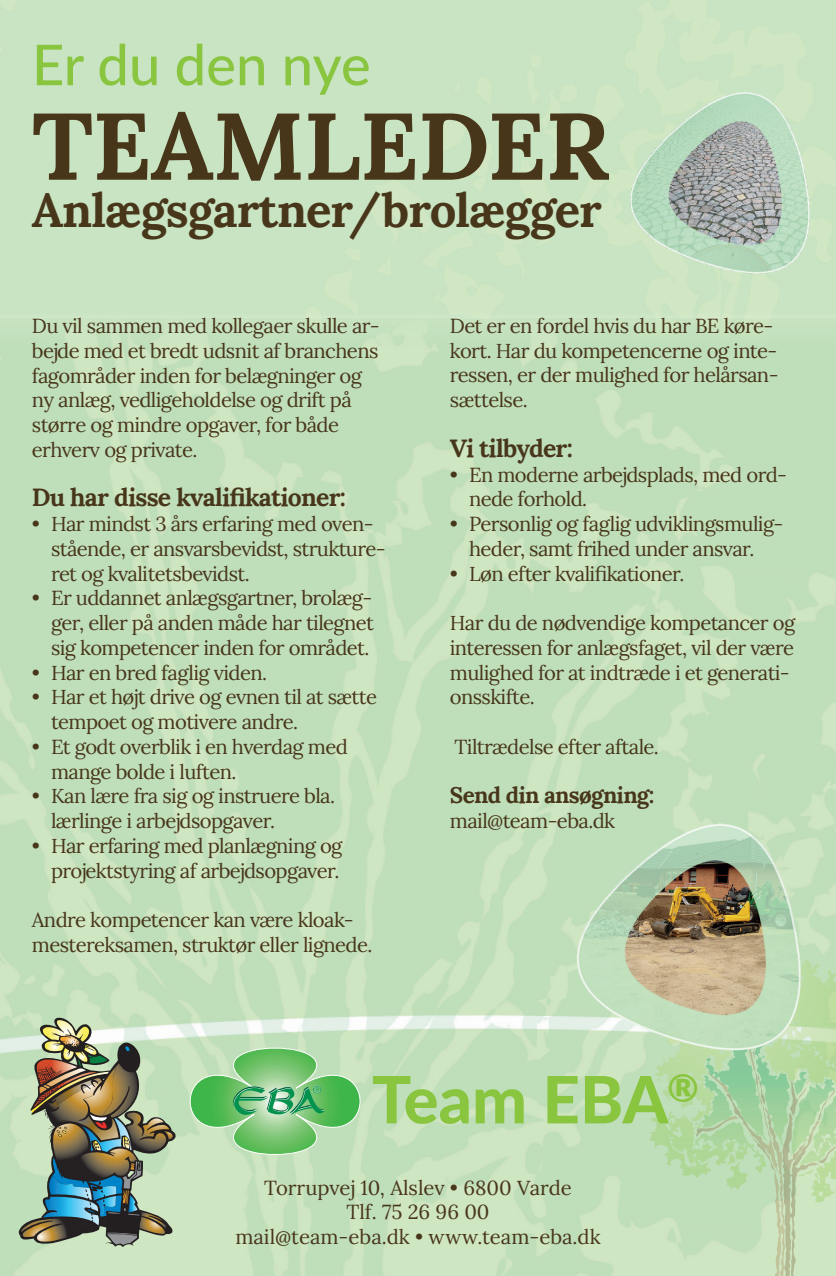
<style>
.page{position:relative;width:836px;height:1276px;background:#fff}
.page>*{position:absolute;margin:0;border:0;box-sizing:border-box;transform-origin:0 0}
.t1{font:700 94.5px "Lora";letter-spacing:-.01em;color:#48361b}
.t2{font:800 65.25px "Lato";color:#89c53f}
.t3{font:500 56.25px "Lato";letter-spacing:-.005em;color:#89c53f}
.t4{font:700 47.25px "Lora";letter-spacing:-.02em;color:#48361b}
.t5{font:700 24.75px "Lora";letter-spacing:-.03em;color:#48361b}
.t6{font:700 22.5px "Lora";letter-spacing:-.03em;color:#48361b}
.t7{font:20.25px/24.8px "Lora";letter-spacing:-.03em;color:#48361b}
.t8{font:20.25px/24.8px "Lora";color:#48361b;text-align:center}
</style>
<div class="page">
<svg style="left:648px;top:948px;width:188px;height:328px;background:#badaaf"></svg>
<svg style="left:19px;top:1017px;width:362px;height:230px;background:#a4bf9b"></svg>
<img style="left:607px;top:88px;width:226px;height:197px">
<img style="left:548px;top:819px;width:282px;height:246px">
<h3 class="t3" style="left:32px;top:24px;width:340px">Er du den nye</h3>
<h1 class="t1" style="left:32px;top:66px;width:580px">TEAMLEDER</h1>
<h3 class="t4" style="left:32px;top:170px;width:571px">Anlægsgartner/brolægger</h3>
<p class="t7" style="left:32px;top:312px;width:349px">Du vil sammen med kollegaer skulle ar&shy;bejde med et bredt udsnit af branchens fagområder inden for belægninger og ny anlæg, vedligeholdelse og drift på større og mindre opgaver, for både erhverv og private.</p>
<p class="t5" style="left:32px;top:476px;width:316px">Du har disse kvalifikationer:</p>
<p class="t7" style="left:51px;top:510px;width:336px;text-indent:-19px">• Har mindst 3 års erfaring med oven&shy;stående, er ansvarsbevidst, strukture&shy;ret og kvalitetsbevidst.</p>
<p class="t7" style="left:51px;top:584px;width:324px;text-align:justify;text-indent:-19px">• Er uddannet anlægsgartner, brolæg&shy;ger, eller på anden måde har tilegnet sig kompetencer inden for området.</p>
<p class="t7" style="left:32px;top:658px;width:237px">• Har en bred faglig viden.</p>
<p class="t7" style="left:51px;top:683px;width:327px;text-indent:-19px">• Har et højt drive og evnen til at sætte tempoet og motivere andre.</p>
<p class="t7" style="left:51px;top:733px;width:298px;text-indent:-19px">• Et godt overblik i en hverdag med mange bolde i luften.</p>
<p class="t7" style="left:51px;top:782px;width:285px;text-indent:-19px">• Kan lære fra sig og instruere bla. lærlinge i arbejdsopgaver.</p>
<p class="t7" style="left:32px;top:832px;width:312px;text-align:right">• Har erfaring med planlægning og projektstyring af arbejdsopgaver.</p>
<p class="t7" style="left:32px;top:906px;width:342px">Andre kompetencer kan være kloak&shy;mestereksamen, struktør eller lignede.</p>
<p class="t7" style="left:450px;top:312px;width:330px">Det er en fordel hvis du har BE køre&shy;kort. Har du kompetencerne og inte&shy;ressen, er der mulighed for helårsan&shy;sættelse.</p>
<p class="t5" style="left:450px;top:427px;width:124px">Vi tilbyder:</p>
<p class="t7" style="left:469px;top:460px;width:319px;text-indent:-19px">• En moderne arbejdsplads, med ord&shy;nede forhold.</p>
<p class="t7" style="left:450px;top:510px;width:335px;text-align:center">• Personlig og faglig udviklingsmulig&shy;heder, samt frihed under ansvar.</p>
<p class="t7" style="left:450px;top:559px;width:236px">• Løn efter kvalifikationer.</p>
<p class="t7" style="left:450px;top:609px;width:347px">Har du de nødvendige kompetancer og interessen for anlægsfaget, vil der være mulighed for at indtræde i et generati&shy;onsskifte.</p>
<p class="t7" style="left:454px;top:733px;width:206px">Tiltrædelse efter aftale.</p>
<p class="t6" style="left:450px;top:776px;width:206px">Send din ansøgning:</p>
<p class="t7" style="left:450px;top:807px;width:167px">mail@team-eba.dk</p>
<h2 class="t2" style="left:372px;top:1051px;width:328px">Team EBA<sup>®</sup></h2>
<p class="t8" style="left:235px;top:1173px;width:366px">Torrupvej 10, Alslev • 6800 Varde<br>Tlf. 75 26 96 00<br>mail@team-eba.dk • www.team-eba.dk</p>
</div>
